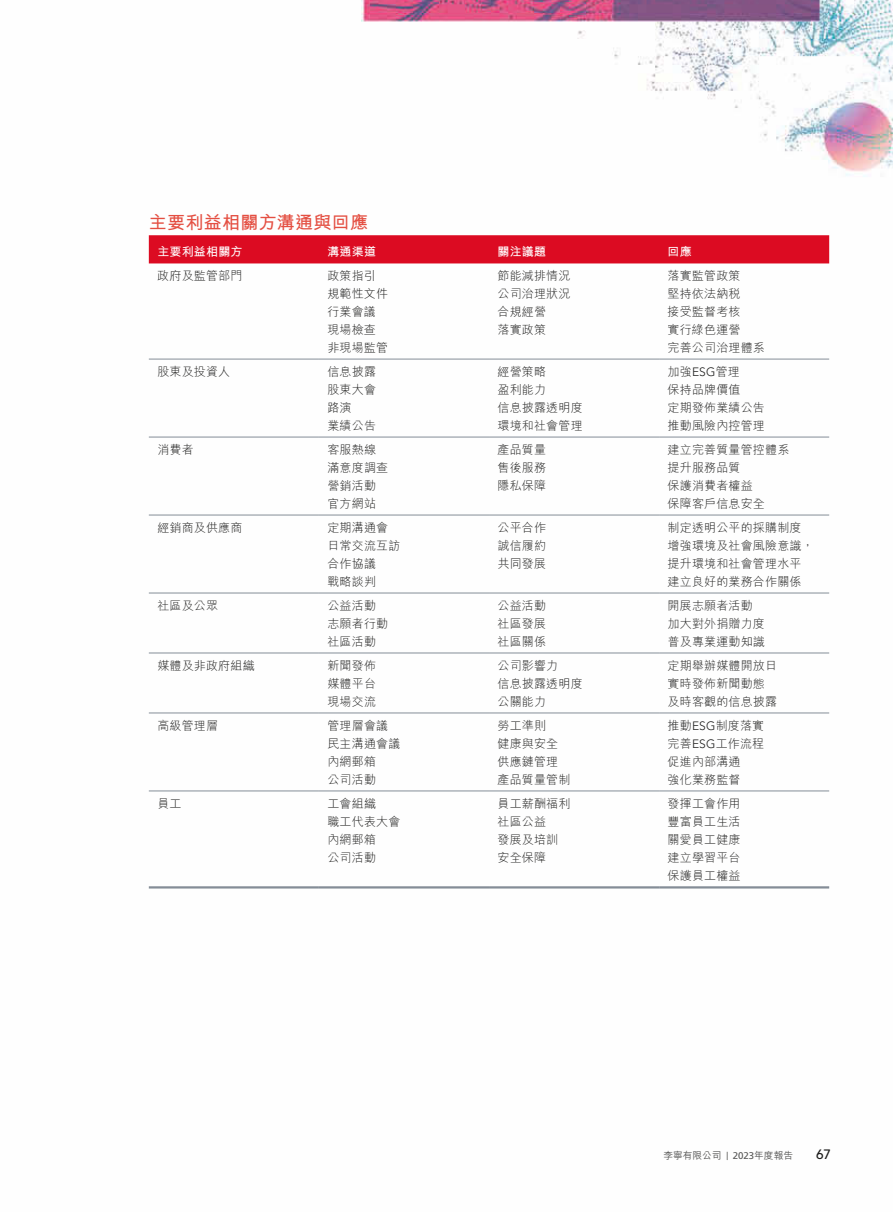
<style>
.page{position:relative;width:893px;height:1212px;background:#fff}
.page>*{position:absolute;margin:0;border:0;box-sizing:border-box;transform-origin:0 0}
.t1{font:700 18px "M Hei HK";letter-spacing:.015em;color:#e44f42}
.t2{font:500 13.5px "Avenir LT Std";color:#1c1c1b}
.t3{font:300 12px/18px "M Hei HK";letter-spacing:.015em;color:#1c1c1b}
.t4{font:700 12px "M Hei HK";letter-spacing:.02em;color:#fff}
.t5{font:500 9.75px "M Hei HK";letter-spacing:-.01em;color:#575756}
.s1{font-family:"Avenir LT Std"}
.s2{font-family:"Frutiger LT Std";font-weight:400;font-size:8.25px}
.s3{font-family:"Frutiger LT Std";font-weight:400}
</style>
<div class="page">
<img style="left:148px;top:0;width:745px;height:889px">
<div style="left:149px;top:235px;width:680px;height:28px;background:#dc0b22"></div>
<hr style="left:149px;top:359px;width:170px;height:1px;background:#848d97">
<hr style="left:319px;top:359px;width:170px;height:1px;background:#848d97">
<hr style="left:489px;top:359px;width:170px;height:1px;background:#848d97">
<hr style="left:659px;top:359px;width:170px;height:1px;background:#848d97">
<hr style="left:149px;top:437px;width:170px;height:1px;background:#848d97">
<hr style="left:319px;top:437px;width:170px;height:1px;background:#848d97">
<hr style="left:489px;top:437px;width:170px;height:1px;background:#848d97">
<hr style="left:659px;top:437px;width:170px;height:1px;background:#848d97">
<hr style="left:149px;top:515px;width:170px;height:1px;background:#848d97">
<hr style="left:319px;top:515px;width:170px;height:1px;background:#848d97">
<hr style="left:489px;top:515px;width:170px;height:1px;background:#848d97">
<hr style="left:659px;top:515px;width:170px;height:1px;background:#848d97">
<hr style="left:149px;top:593px;width:170px;height:1px;background:#848d97">
<hr style="left:319px;top:593px;width:170px;height:1px;background:#848d97">
<hr style="left:489px;top:593px;width:170px;height:1px;background:#848d97">
<hr style="left:659px;top:593px;width:170px;height:1px;background:#848d97">
<hr style="left:149px;top:653px;width:170px;height:1px;background:#848d97">
<hr style="left:319px;top:653px;width:170px;height:1px;background:#848d97">
<hr style="left:489px;top:653px;width:170px;height:1px;background:#848d97">
<hr style="left:659px;top:653px;width:170px;height:1px;background:#848d97">
<hr style="left:149px;top:712px;width:170px;height:1px;background:#848d97">
<hr style="left:319px;top:712px;width:170px;height:1px;background:#848d97">
<hr style="left:489px;top:712px;width:170px;height:1px;background:#848d97">
<hr style="left:659px;top:712px;width:170px;height:1px;background:#848d97">
<hr style="left:149px;top:790px;width:170px;height:1px;background:#848d97">
<hr style="left:319px;top:790px;width:170px;height:1px;background:#848d97">
<hr style="left:489px;top:790px;width:170px;height:1px;background:#848d97">
<hr style="left:659px;top:790px;width:170px;height:1px;background:#848d97">
<hr style="left:149px;top:886px;width:170px;height:2px;background:#848d97">
<hr style="left:319px;top:886px;width:170px;height:2px;background:#848d97">
<hr style="left:489px;top:886px;width:170px;height:2px;background:#848d97">
<hr style="left:659px;top:886px;width:170px;height:2px;background:#848d97">
<h1 class="t1" style="left:149px;top:209px;width:221px">主要利益相關方溝通與回應</h1>
<p class="t4" style="left:157px;top:243px;width:87px">主要利益相關方</p>
<p class="t4" style="left:327px;top:243px;width:50px">溝通渠道</p>
<p class="t4" style="left:497px;top:243px;width:50px">關注議題</p>
<p class="t4" style="left:668px;top:243px;width:26px">回應</p>
<p class="t3" style="left:157px;top:266px;width:87px">政府及監管部門</p>
<p class="t3" style="left:327px;top:266px;width:62px">政策指引規範性文件行業會議現場檢查非現場監管</p>
<p class="t3" style="left:497px;top:266px;width:74px">節能減排情況公司治理狀況合規經營<br>落實政策</p>
<p class="t3" style="left:668px;top:266px;width:99px">落實監管政策<br>堅持依法納稅<br>接受監督考核<br>實行綠色運營<br>完善公司治理體系</p>
<p class="t3" style="left:157px;top:362px;width:74px">股東及投資人</p>
<p class="t3" style="left:327px;top:362px;width:50px">信息披露股東大會路演<br>業績公告</p>
<p class="t3" style="left:497px;top:362px;width:87px">經營策略<br>盈利能力<br>信息披露透明度環境和社會管理</p>
<p class="t3" style="left:668px;top:362px;width:99px">加強<span class="s1">ESG</span>管理<br>保持品牌價值<br>定期發佈業績公告推動風險內控管理</p>
<p class="t3" style="left:157px;top:440px;width:38px">消費者</p>
<p class="t3" style="left:327px;top:440px;width:62px">客服熱線滿意度調查營銷活動官方網站</p>
<p class="t3" style="left:497px;top:440px;width:50px;text-align:justify">產品質量售後服務隱私保障</p>
<p class="t3" style="left:668px;top:440px;width:123px">建立完善質量管控體系提升服務品質<br>保護消費者權益<br>保障客戶信息安全</p>
<p class="t3" style="left:157px;top:518px;width:87px">經銷商及供應商</p>
<p class="t3" style="left:327px;top:518px;width:74px">定期溝通會日常交流互訪合作協議<br>戰略談判</p>
<p class="t3" style="left:497px;top:518px;width:50px;text-align:justify">公平合作誠信履約共同發展</p>
<p class="t3" style="left:668px;top:518px;width:148px">制定透明公平的採購制度增強環境及社會風險意識，提升環境和社會管理水平建立良好的業務合作關係</p>
<p class="t3" style="left:157px;top:596px;width:62px">社區及公眾</p>
<p class="t3" style="left:327px;top:596px;width:62px">公益活動志願者行動社區活動</p>
<p class="t3" style="left:497px;top:596px;width:50px;text-align:justify">公益活動社區發展社區關係</p>
<p class="t3" style="left:668px;top:596px;width:99px">開展志願者活動加大對外捐贈力度普及專業運動知識</p>
<p class="t3" style="left:157px;top:656px;width:99px">媒體及非政府組織</p>
<p class="t3" style="left:327px;top:656px;width:50px;text-align:justify">新聞發佈媒體平台現場交流</p>
<p class="t3" style="left:497px;top:656px;width:87px">公司影響力<br>信息披露透明度公關能力</p>
<p class="t3" style="left:668px;top:656px;width:111px">定期舉辦媒體開放日實時發佈新聞動態及時客觀的信息披露</p>
<p class="t3" style="left:157px;top:716px;width:62px">高級管理層</p>
<p class="t3" style="left:327px;top:716px;width:74px">管理層會議民主溝通會議內網郵箱<br>公司活動</p>
<p class="t3" style="left:497px;top:716px;width:74px">勞工準則<br>健康與安全供應鏈管理產品質量管制</p>
<p class="t3" style="left:668px;top:716px;width:98px">推動<span class="s1">ESG</span>制度落實完善<span class="s1">ESG</span>工作流程促進內部溝通<br>強化業務監督</p>
<p class="t3" style="left:157px;top:794px;width:26px">員工</p>
<p class="t3" style="left:327px;top:794px;width:74px">工會組織<br>職工代表大會內網郵箱<br>公司活動</p>
<p class="t3" style="left:497px;top:794px;width:74px">員工薪酬福利社區公益<br>發展及培訓安全保障</p>
<p class="t3" style="left:668px;top:794px;width:74px;text-align:justify">發揮工會作用豐富員工生活關愛員工健康建立學習平台保護員工權益</p>
<p class="t5" style="left:664px;top:1148px;width:131px">李寧有限公司 <span class="s2">|</span> <span class="s3">2023</span>年度報告</p>
<p class="t2" style="left:816px;top:1146px;width:16px">67</p>
</div>
